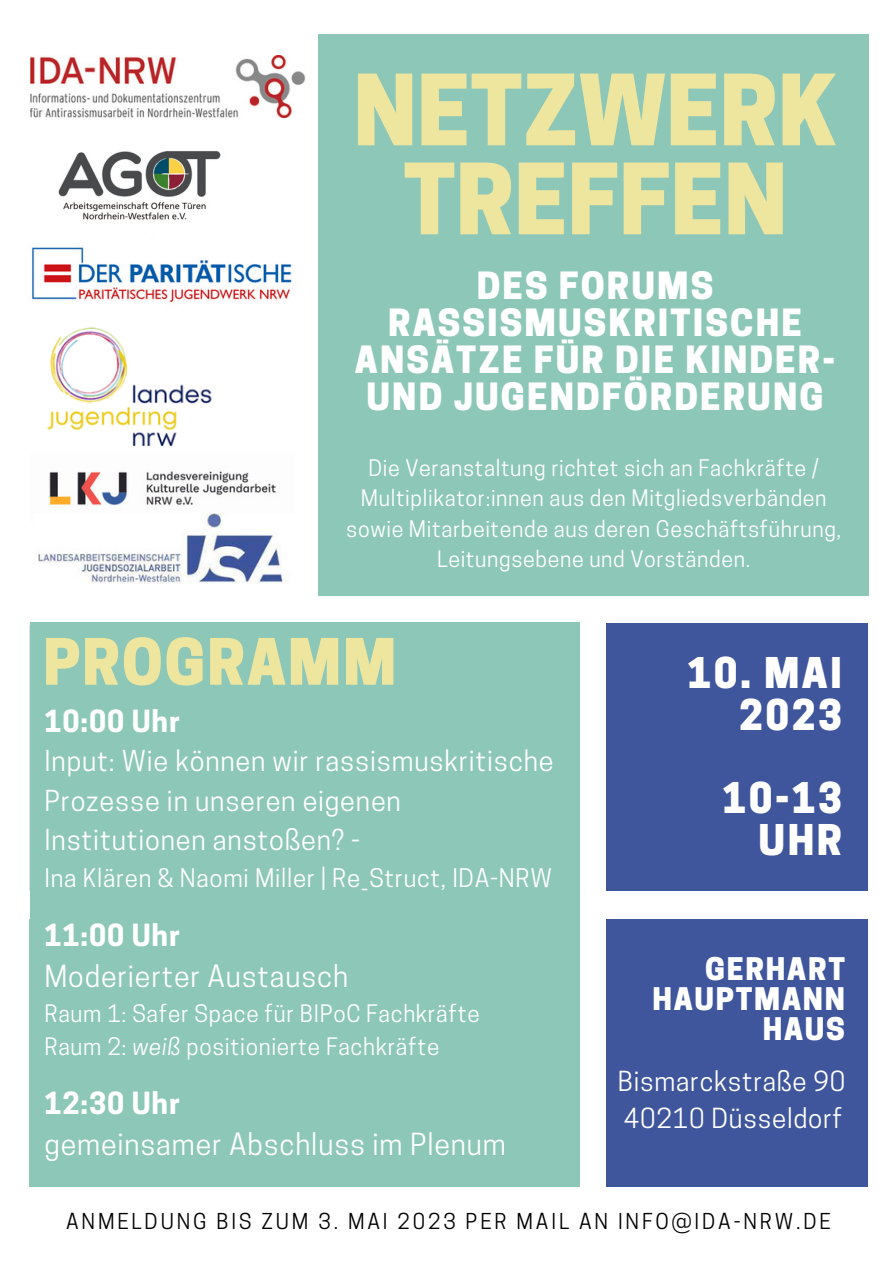
<style>
.page{position:relative;width:894px;height:1264px;background:#fff}
.page>*{position:absolute;margin:0;border:0;box-sizing:border-box;transform-origin:0 0}
.t1{font:800 91.95px/88.9px "Cooper Hewitt";color:#eee69f;text-align:center}
.t2{font:800 60px "Cooper Hewitt";letter-spacing:.03em;color:#eee69f}
.t3{font:800 39.75px/41.7px "Cooper Hewitt";letter-spacing:.06em;color:#fff;text-align:right}
.t4{font:800 35.25px/37.2px "Cooper Hewitt";letter-spacing:.06em;color:#fff;text-align:center}
.t5{font:800 29.25px/30.5px "Cooper Hewitt";letter-spacing:.06em;color:#fff;text-align:right}
.t6{font:28.65px "Cooper Hewitt";letter-spacing:.03em;color:#fff}
.t7{font:700 28.65px "Cooper Hewitt";letter-spacing:.03em;color:#fff}
.t8{font:27.15px/39.5px "Cooper Hewitt";letter-spacing:.03em;color:#fff}
.t9{font:25.95px/37.2px "Cooper Hewitt";letter-spacing:.03em;color:#fff}
.t10{font:24.15px "Cooper Hewitt";letter-spacing:.03em;color:#fff}
.t11{font:22.65px/32.7px "Cooper Hewitt";letter-spacing:.03em;color:#fff}
.t12{font:21.45px/30.5px "Cooper Hewitt";letter-spacing:.03em;color:#fff;text-align:center}
.t13{font:20.55px "Cooper Hewitt";letter-spacing:.14em;color:#000}
.s1{font-style:italic}
</style>
<div class="page">
<div style="left:30px;top:919px;width:550px;height:267px;background:#8dc7b8"></div>
<div style="left:318px;top:35px;width:549px;height:560px;background:#8dc7b8"></div>
<div style="left:606px;top:919px;width:261px;height:267px;background:#3f559c"></div>
<div style="left:606px;top:623px;width:261px;height:268px;background:#3f559c"></div>
<div style="left:30px;top:622px;width:551px;height:305px;background:#8dc7b8"></div>
<img style="left:31px;top:247px;width:261px;height:56px">
<img style="left:47px;top:327px;width:165px;height:119px">
<img style="left:49px;top:471px;width:227px;height:35px">
<img style="left:38px;top:513px;width:249px;height:71px">
<img style="left:31px;top:56px;width:275px;height:62px">
<img style="left:58px;top:151px;width:163px;height:69px">
<div style="left:580px;top:622px;width:8px;height:314px;background:#fff"></div>
<h1 class="t1" style="left:353px;top:78px;width:485px">NETZWERK<br>TREFFEN</h1>
<h3 class="t4" style="left:355px;top:271px;width:481px">DES FORUMS<br>RASSISMUSKRITISCHE<br>ANSÄTZE FÜR DIE KINDER-<br>UND JUGENDFÖRDERUNG</h3>
<p class="t12" style="left:346px;top:455px;width:496px">Die Veranstaltung richtet sich an Fachkräfte / Multiplikator:innen aus den Mitgliedsverbänden sowie Mitarbeitende aus deren Geschäftsführung, Leitungsebene und Vorständen.</p>
<h2 class="t2" style="left:43px;top:639px;width:354px">PROGRAMM</h2>
<h3 class="t7" style="left:44px;top:710px;width:137px">10:00 Uhr</h3>
<p class="t8" style="left:44px;top:744px;width:510px">Input: Wie können wir rassismuskritische<br>Prozesse in unseren eigenen<br>Institutionen anstoßen? -</p>
<p class="t10" style="left:44px;top:869px;width:509px">Ina Klären &amp; Naomi Miller | Re_Struct, IDA-NRW</p>
<h3 class="t7" style="left:44px;top:924px;width:137px">11:00 Uhr</h3>
<h3 class="t6" style="left:44px;top:965px;width:305px">Moderierter Austausch</h3>
<p class="t11" style="left:44px;top:1000px;width:436px">Raum 1: Safer Space für BIPoC Fachkräfte<br>Raum 2: <span class="s1">weiß</span> positionierte Fachkräfte</p>
<h3 class="t7" style="left:44px;top:1092px;width:137px">12:30 Uhr</h3>
<h3 class="t6" style="left:44px;top:1133px;width:462px">gemeinsamer Abschluss im Plenum</h3>
<h3 class="t3" style="left:687px;top:657px;width:156px">10. MAI<br>2023</h3>
<h3 class="t3" style="left:722px;top:782px;width:121px">10-13<br>UHR</h3>
<h3 class="t5" style="left:652px;top:957px;width:194px">GERHART<br>HAUPTMANN<br>HAUS</h3>
<p class="t9" style="left:617px;top:1065px;width:229px">Bismarckstraße 90<br>40210 Düsseldorf</p>
<p class="t13" style="left:66px;top:1213px;width:766px">ANMELDUNG BIS ZUM 3. MAI 2023 PER MAIL AN INFO@IDA-NRW.DE</p>
</div>
